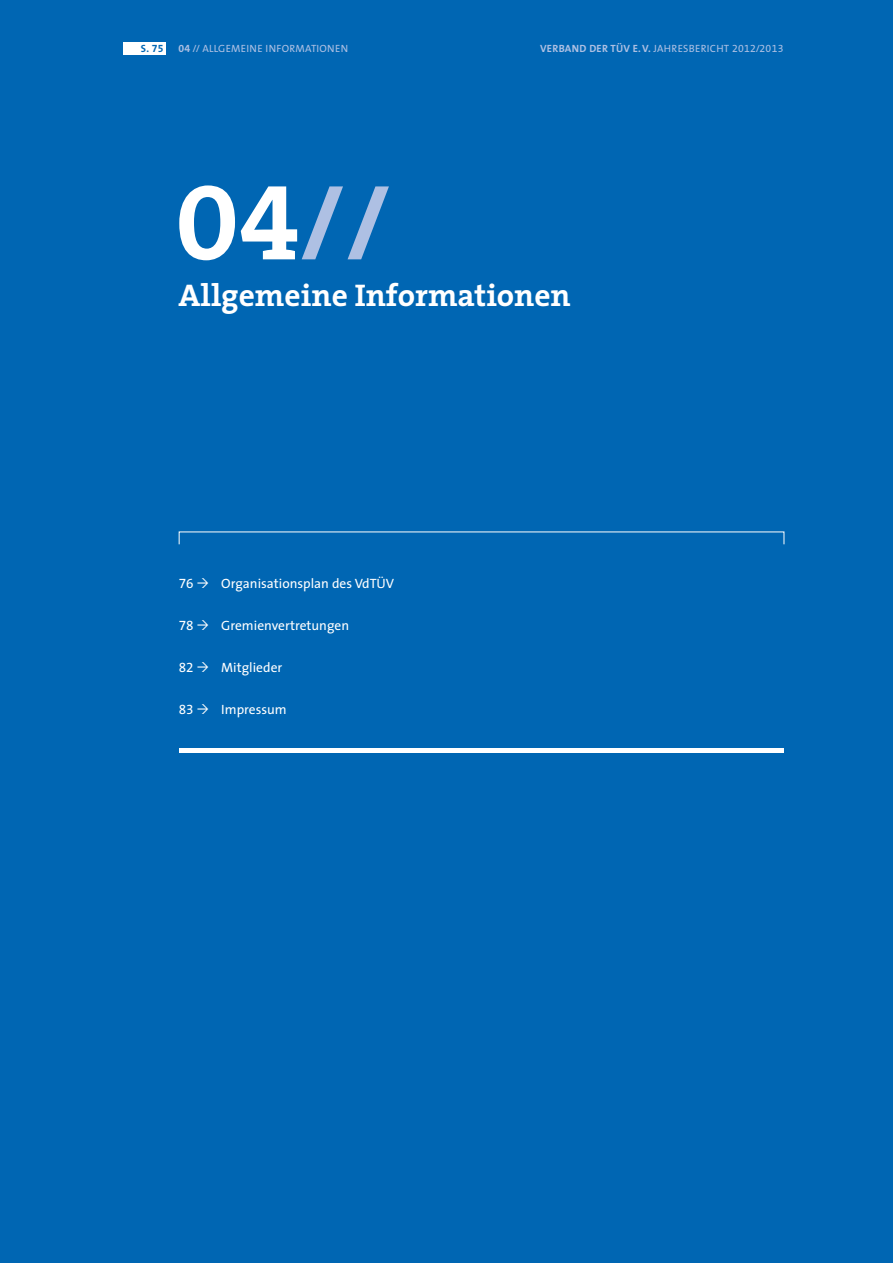
<style>
.page{position:relative;width:893px;height:1263px;background:#0066b3}
.page>*{position:absolute;margin:0;border:0;box-sizing:border-box;transform-origin:0 0}
.t1{font:108px "The Serif Bold Caps";color:#fff}
.t2{font:700 31.5px "The Serif";color:#fff}
.t3{font:13.5px "The Sans";color:#fff}
.t4{font:13.5px "The Sans Expert";color:#fff}
.t5{font:700 10.5px "The Sans";letter-spacing:.025em;color:#aec0e3}
.t6{font:10.5px "The Sans";letter-spacing:.025em;color:#aec0e3}
.t7{font:700 10.5px "The Sans";color:#0066b3}
.s1{font-family:"The Sans Bold Expert";font-weight:400}
.s2{font-family:"The Sans Bold Expert"}
.s3{font-family:"The Sans Expert"}
.s4{font-weight:400}
.s5{font-family:"The Sans Expert";font-weight:400}
.s6{color:#aec0e3}
</style>
<div class="page">
<div style="left:123px;top:43px;width:43px;height:12px;background:#fff"></div>
<hr style="left:179px;top:749px;width:604px;height:4px;background:#fff">
<p class="t7" style="left:141px;top:40px;width:24px">S. <span class="s1">75</span></p>
<p class="t6" style="left:179px;top:40px;width:31px"><span class="s2">04</span> <span class="s3">//</span> Allg</p>
<p class="t6" style="left:226px;top:40px;width:47px">emein e Info</p>
<p class="t6" style="left:289px;top:40px;width:58px">rmation en</p>
<p class="t5" style="left:540px;top:40px;width:245px">VERBAND DER TÜV E.V. <span class="s4">Jahresbericht</span> <span class="s5">2012/2013</span></p>
<h1 class="t1" style="left:175px;top:132px;width:217px">04<span class="s6">//</span></h1>
<h2 class="t2" style="left:179px;top:268px;width:394px">Allgemeine Informationen</h2>
<p class="t4" style="left:179px;top:572px;width:16px">76</p>
<p class="t3" style="left:221px;top:572px;width:174px">Organisationsplan des VdTÜV</p>
<p class="t4" style="left:179px;top:614px;width:16px">78</p>
<p class="t3" style="left:221px;top:614px;width:129px">Gremienvertretungen</p>
<p class="t4" style="left:179px;top:656px;width:16px">82</p>
<p class="t3" style="left:221px;top:656px;width:63px">Mitglieder</p>
<p class="t4" style="left:179px;top:698px;width:16px">83</p>
<p class="t3" style="left:212px;top:698px;width:76px">I mpressum</p>
</div>
